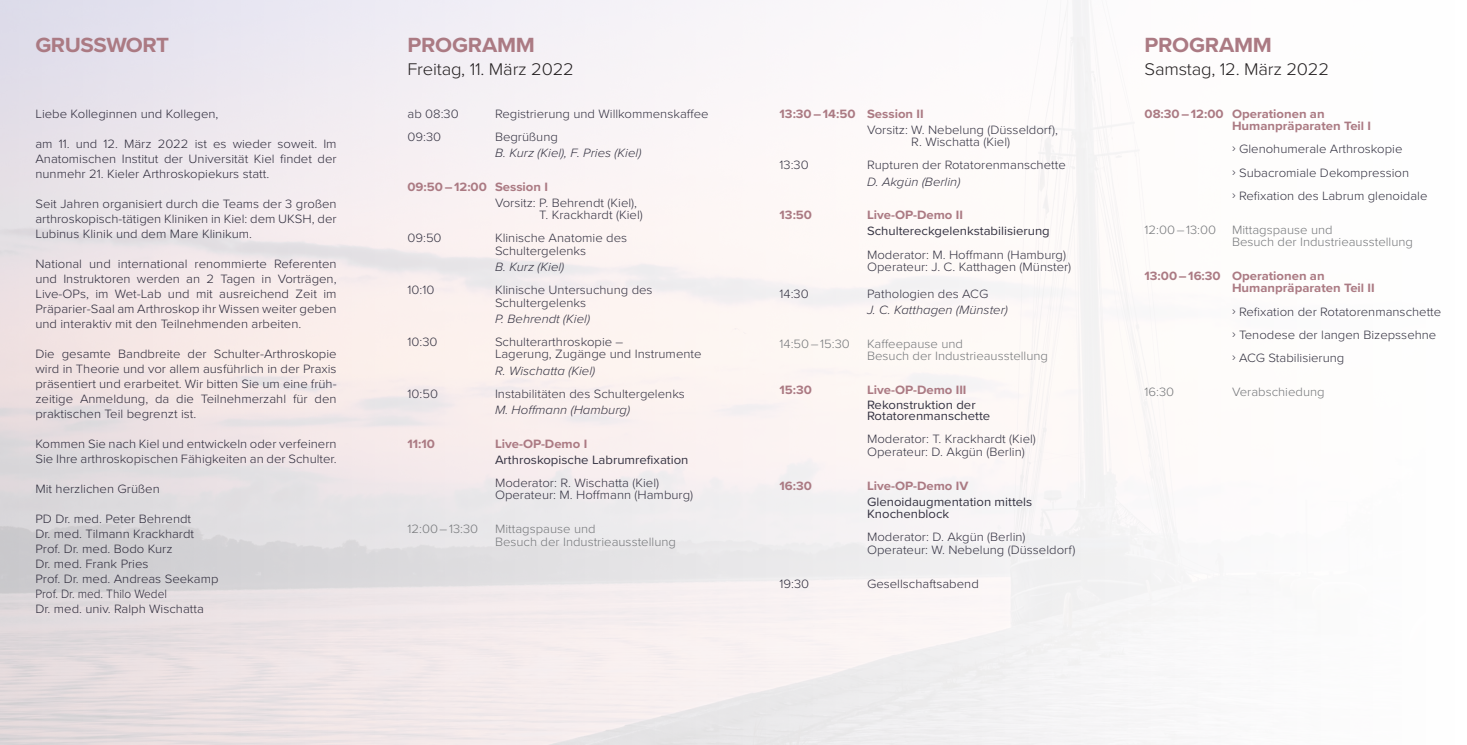
<style>
.page{position:relative;width:1467px;height:745px;background:#fff}
.page>*{position:absolute;margin:0;border:0;box-sizing:border-box;transform-origin:0 0}
.Kopfzeile_Bold{font:700 21.25px "Proxima Nova";letter-spacing:-.01em;color:#ab7a83;scale:1.05 1}
.Kopfzeile_Light{font:300 17.5px "Proxima Nova";letter-spacing:-.01em;color:#231f20;scale:1.05 1}
.Grußwort{font:300 12.5px/15px "Proxima Nova";color:#2f2c3c;text-align:justify;scale:1.05 1}
.Session{font:300 12.5px/12.5px "Proxima Nova";color:#353342;scale:1.05 1}
.Session_Titel{font:700 12.5px/12.5px "Proxima Nova";color:#ab7a83;scale:1.05 1}
.Pause{font:300 12.5px/12.5px "Proxima Nova";color:#76787b;scale:1.05 1}
.OP_Titel{font:12.5px/11.2px "Proxima Nova";color:#353342;scale:1.05 1}
.Referenten{font:italic 300 12.5px "Proxima Nova";color:#353342;scale:1.05 1}
.Grußwort-2{font:300 12.5px "Proxima Nova";color:#2f2c3c;scale:.95 1}
</style>
<div class="page">
<p class="Kopfzeile_Bold" style="left:35px;top:29px;width:129px">GRUSSWORT</p>
<p class="Kopfzeile_Bold" style="left:407px;top:29px;width:123px">PROGRAMM</p>
<p class="Kopfzeile_Bold" style="left:1144px;top:29px;width:123px">PROGRAMM</p>
<p class="Kopfzeile_Light" style="left:407px;top:56px;width:160px">Freitag, 11. März 2022</p>
<p class="Kopfzeile_Light" style="left:1144px;top:56px;width:177px">Samstag, 12. März 2022</p>
<p class="Session" style="left:407px;top:106px;width:50px">ab 08:30</p>
<p class="Session" style="left:495px;top:106px;width:205px">Registrierung und Willkommenskaffee</p>
<p class="Session" style="left:407px;top:130px;width:34px">09:30</p>
<p class="Session" style="left:495px;top:130px;width:61px">Begrüßung</p>
<p class="Referenten" style="left:495px;top:143px;width:141px">B. Kurz (Kiel), F. Pries (Kiel)</p>
<p class="Session_Titel" style="left:407px;top:180px;width:135px">09:50 – 12:00 Session I</p>
<p class="Session" style="left:539px;top:195px;width:100px;text-indent:-44px">Vorsitz: P. Behrendt (Kiel),<br>T. Krackhardt (Kiel)</p>
<p class="Session" style="left:407px;top:231px;width:34px">09:50</p>
<p class="Session" style="left:495px;top:231px;width:127px">Klinische Anatomie des<br>Schultergelenks</p>
<p class="Referenten" style="left:495px;top:257px;width:67px">B. Kurz (Kiel)</p>
<p class="Session" style="left:407px;top:283px;width:27px">10:10</p>
<p class="Session" style="left:495px;top:283px;width:152px">Klinische Untersuchung des<br>Schultergelenks</p>
<p class="Referenten" style="left:495px;top:309px;width:92px">P. Behrendt (Kiel)</p>
<p class="Session" style="left:407px;top:334px;width:30px">10:30</p>
<p class="Session" style="left:495px;top:334px;width:198px">Schulterarthroskopie –<br>Lagerung, Zugänge und Instrumente</p>
<p class="Referenten" style="left:495px;top:361px;width:97px">R. Wischatta (Kiel)</p>
<p class="Session" style="left:407px;top:386px;width:31px">10:50</p>
<p class="Session" style="left:495px;top:386px;width:182px">Instabilitäten des Schultergelenks</p>
<p class="Referenten" style="left:495px;top:400px;width:130px">M. Hoffmann (Hamburg)</p>
<p class="Session_Titel" style="left:407px;top:436px;width:28px">11:10</p>
<p class="Session_Titel" style="left:495px;top:436px;width:89px">Live-OP-Demo I</p>
<p class="OP_Titel" style="left:495px;top:453px;width:186px">Arthroskopische Labrumrefixation</p>
<p class="Session" style="left:495px;top:475px;width:190px">Moderator: R. Wischatta (Kiel)<br>Operateur: M. Hoffmann (Hamburg)</p>
<p class="Pause" style="left:407px;top:521px;width:69px">12:00 – 13:30</p>
<p class="Pause" style="left:495px;top:521px;width:174px">Mittagspause und<br>Besuch der Industrieausstellung</p>
<p class="Session_Titel" style="left:780px;top:107px;width:139px">13:30 – 14:50 Session II</p>
<p class="Session" style="left:867px;top:123px;width:183px;text-align:center">Vorsitz: W. Nebelung (Düsseldorf),<br>R. Wischatta (Kiel)</p>
<p class="Session" style="left:780px;top:158px;width:29px">13:30</p>
<p class="Session" style="left:867px;top:158px;width:191px">Rupturen der Rotatorenmanschette</p>
<p class="Referenten" style="left:867px;top:172px;width:90px">D. Akgün (Berlin)</p>
<p class="Session_Titel" style="left:780px;top:208px;width:32px">13:50</p>
<p class="Session_Titel" style="left:867px;top:208px;width:93px">Live-OP-Demo II</p>
<p class="OP_Titel" style="left:867px;top:225px;width:176px">Schultereckgelenkstabilisierung</p>
<p class="Session" style="left:867px;top:247px;width:196px">Moderator: M. Hoffmann (Hamburg)<br>Operateur: J. C. Katthagen (Münster)</p>
<p class="Session" style="left:780px;top:286px;width:29px">14:30</p>
<p class="Session" style="left:867px;top:286px;width:117px">Pathologien des ACG</p>
<p class="Referenten" style="left:867px;top:300px;width:136px">J. C. Katthagen (Münster)</p>
<p class="Pause" style="left:780px;top:336px;width:69px">14:50 – 15:30</p>
<p class="Pause" style="left:867px;top:336px;width:174px">Kaffeepause und<br>Besuch der Industrieausstellung</p>
<p class="Session_Titel" style="left:780px;top:383px;width:32px">15:30</p>
<p class="Session_Titel" style="left:867px;top:383px;width:96px">Live-OP-Demo III</p>
<p class="OP_Titel" style="left:867px;top:398px;width:119px">Rekonstruktion der<br>Rotatorenmanschette</p>
<p class="Session" style="left:867px;top:432px;width:162px">Moderator: T. Krackhardt (Kiel)<br>Operateur: D. Akgün (Berlin)</p>
<p class="Session_Titel" style="left:780px;top:478px;width:32px">16:30</p>
<p class="Session_Titel" style="left:867px;top:478px;width:98px">Live-OP-Demo IV</p>
<p class="OP_Titel" style="left:867px;top:494px;width:159px;line-height:12.5px">Glenoidaugmentation mittels<br>Knochenblock</p>
<p class="Session" style="left:867px;top:529px;width:200px">Moderator: D. Akgün (Berlin)<br>Operateur: W. Nebelung (Düsseldorf)</p>
<p class="Grußwort" style="left:780px;top:574px;width:30px">19:30</p>
<p class="Grußwort" style="left:867px;top:574px;width:108px">Gesellschaftsabend</p>
<p class="Session_Titel" style="left:1232px;top:107px;width:134px;text-indent:-88px">08:30–12:00 Operationen an<br>Humanpräparaten Teil I</p>
<p class="Session" style="left:1232px;top:142px;width:164px">› Glenohumerale Arthroskopie</p>
<p class="Session" style="left:1232px;top:165px;width:170px">› Subacromiale Dekompression</p>
<p class="Session" style="left:1232px;top:188px;width:188px">› Refixation des Labrum glenoidale</p>
<p class="Pause" style="left:1144px;top:222px;width:70px">12:00 – 13:00</p>
<p class="Pause" style="left:1232px;top:222px;width:174px">Mittagspause und<br>Besuch der Industrieausstellung</p>
<p class="Session_Titel" style="left:1232px;top:269px;width:137px;text-indent:-88px">13:00–16:30 Operationen an<br>Humanpräparaten Teil II</p>
<p class="Session" style="left:1232px;top:304px;width:201px">› Refixation der Rotatorenmanschette</p>
<p class="Session" style="left:1232px;top:327px;width:196px">› Tenodese der langen Bizepssehne</p>
<p class="Session" style="left:1232px;top:350px;width:109px">› ACG Stabilisierung</p>
<p class="Pause" style="left:1144px;top:384px;width:30px">16:30</p>
<p class="Pause" style="left:1232px;top:384px;width:90px">Verabschiedung</p>
<p class="Grußwort" style="left:35px;top:105px;width:176px">Liebe Kolleginnen und Kollegen,</p>
<p class="Grußwort" style="left:35px;top:135px;width:288px">am 11. und 12. März 2022 ist es wieder soweit. Im Anatomischen Institut der Universität Kiel findet der nunmehr 21. Kieler Arthroskopiekurs statt.</p>
<p class="Grußwort" style="left:35px;top:195px;width:288px">Seit Jahren organisiert durch die Teams der 3 großen arthroskopisch-tätigen Kliniken in Kiel: dem UKSH, der Lubinus Klinik und dem Mare Klinikum.</p>
<p class="Grußwort" style="left:35px;top:255px;width:288px">National und international renommierte Referenten und Instruktoren werden an 2 Tagen in Vorträgen, Live-OPs, im Wet-Lab und mit ausreichend Zeit im Präparier-Saal am Arthroskop ihr Wissen weiter geben und interaktiv mit den Teilnehmenden arbeiten.</p>
<p class="Grußwort" style="left:35px;top:345px;width:288px">Die gesamte Bandbreite der Schulter-Arthroskopie wird in Theorie und vor allem ausführlich in der Praxis präsentiert und erarbeitet. Wir bitten Sie um eine früh&shy;zeitige Anmeldung, da die Teilnehmerzahl für den praktischen Teil begrenzt ist.</p>
<p class="Grußwort" style="left:35px;top:435px;width:288px">Kommen Sie nach Kiel und entwickeln oder verfeinern<br>Sie Ihre arthroskopischen Fähigkeiten an der Schulter.</p>
<p class="Grußwort" style="left:35px;top:480px;width:120px">Mit herzlichen Grüßen</p>
<p class="Grußwort" style="left:35px;top:510px;width:150px">PD Dr. med. Peter Behrendt</p>
<p class="Grußwort" style="left:35px;top:525px;width:153px">Dr. med. Tilmann Krackhardt</p>
<p class="Grußwort" style="left:35px;top:540px;width:132px">Prof. Dr. med. Bodo Kurz<br>Dr. med. Frank Pries</p>
<p class="Grußwort" style="left:35px;top:570px;width:176px">Prof. Dr. med. Andreas Seekamp</p>
<p class="Grußwort-2" style="left:35px;top:584px;width:140px">Prof. Dr. med. Thilo Wedel</p>
<p class="Grußwort" style="left:35px;top:600px;width:162px">Dr. med. univ. Ralph Wischatta</p>
</div>
